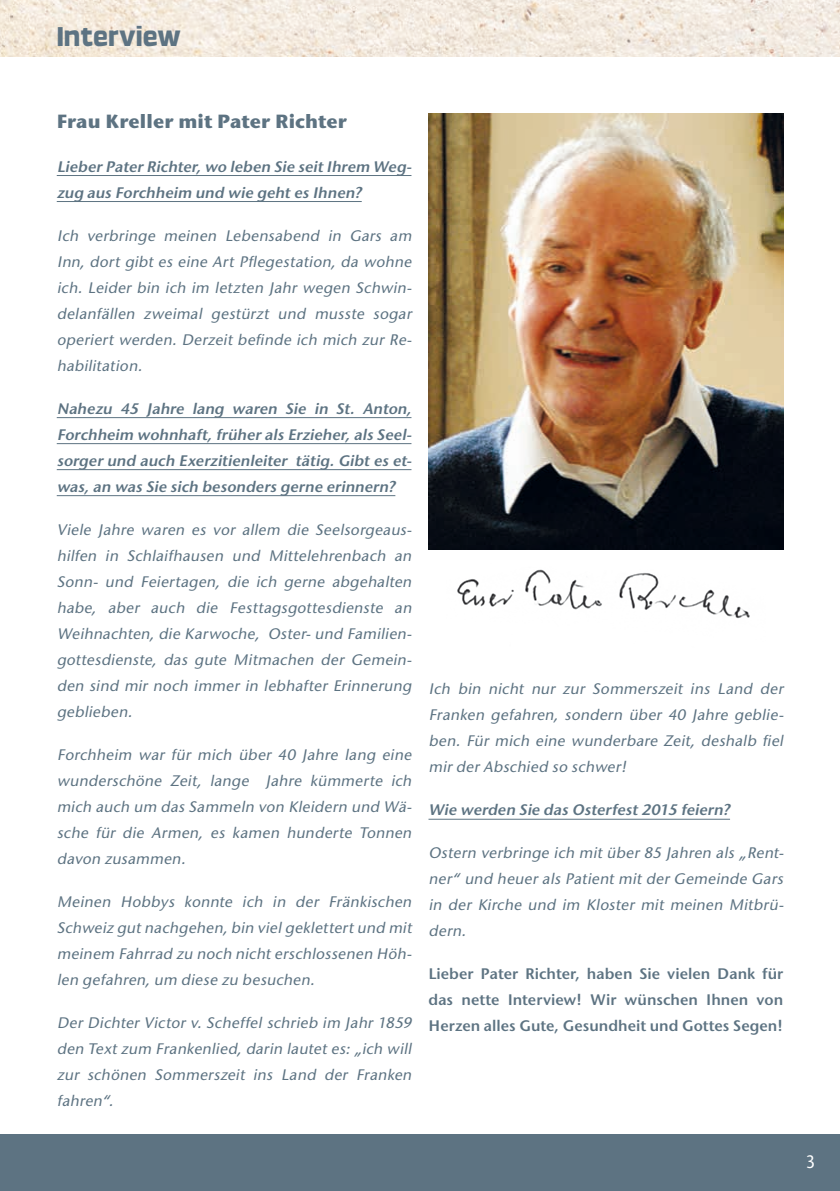
<style>
.page{position:relative;width:840px;height:1191px;background:#fff}
.page>*{position:absolute;margin:0;border:0;box-sizing:border-box;transform-origin:0 0}
.t1{font:32px "Ginger";color:#5d7382;scale:.95 1}
.t2{font:700 20px "Stone Sans Itc T";letter-spacing:.005em;color:#5d7382}
.t3{font:18px "Stone Sans";color:#fff;scale:.9 1}
.t4{font:italic 500 16px/26px "Stone Sans Itc T";color:#5d7382;text-align:justify}
.t5{font:italic 16px/26px "Stone Sans Itc T Semi";letter-spacing:.01em;color:#5d7382}
.t6{font:16px/26px "Stone Sans Itc T Semi";letter-spacing:.005em;color:#5d7382;text-align:justify}
</style>
<div class="page">
<div style="left:0;top:1134px;width:839px;height:57px;background:#5d7382"></div>
<img style="left:0;top:0;width:839px;height:57px">
<hr style="left:57px;top:175px;width:354px;height:1px;background:#5d7382">
<hr style="left:57px;top:201px;width:304px;height:1px;background:#5d7382">
<hr style="left:57px;top:417px;width:354px;height:1px;background:#5d7382">
<hr style="left:57px;top:443px;width:354px;height:1px;background:#5d7382">
<hr style="left:57px;top:469px;width:354px;height:1px;background:#5d7382">
<hr style="left:57px;top:495px;width:338px;height:1px;background:#5d7382">
<hr style="left:428px;top:818px;width:301px;height:1px;background:#5d7382">
<img style="left:428px;top:113px;width:354px;height:437px">
<img style="left:457px;top:569px;width:293px;height:50px">
<h1 class="t1" style="left:57px;top:20px;width:132px">Interview</h1>
<p class="t2" style="left:57px;top:110px;width:291px">Frau Kreller mit Pater Richter</p>
<p class="t5" style="left:57px;top:153px;width:359px">LieberPaterRichter,wo leben Sie seitIhrem Weg&shy;zug aus Forchheim und wie gehtes Ihnen?</p>
<p class="t4" style="left:57px;top:222px;width:359px">Ich verbringe meinen Lebensabend in Gars am Inn, dort gibt es eine Art Pflegestation, da wohne ich. Leider bin ich im letzten Jahr wegen Schwin&shy;delanfällen zweimal gestürzt und musste sogar operiert werden. Derzeit befinde ich mich zur Re&shy;habilitation.</p>
<p class="t5" style="left:57px;top:395px;width:359px;text-align:justify">Nahezu 45 Jahre lang waren Sie in St. Anton, Forchheim wohnhaft,früherals Erzieher,als Seel&shy;sorgerund auch Exerzitienleiter tätig.Gibtes et&shy;was,an was Sie sich besonders gerne erinnern?</p>
<p class="t4" style="left:57px;top:516px;width:359px">Viele Jahre waren es vor allem die Seelsorgeaus&shy;hilfen in Schlaifhausen und Mittelehrenbach an Sonn- und Feiertagen, die ich gerne abgehalten habe, aber auch die Festtagsgottesdienste an Weihnachten,die Karwoche, Oster-und Familien&shy;gottesdienste, das gute Mitmachen der Gemein&shy;den sind mir noch immer in lebhafter Erinnerung geblieben.</p>
<p class="t4" style="left:57px;top:741px;width:359px">Forchheim war für mich über 40 Jahre lang eine wunderschöne Zeit, lange Jahre kümmerte ich mich auch um das Sammeln von Kleidern und Wä&shy;sche für die Armen, es kamen hunderte Tonnen davon zusammen.</p>
<p class="t4" style="left:57px;top:888px;width:359px">Meinen Hobbys konnte ich in der Fränkischen Schweiz gutnachgehen,bin vielgeklettertund mit meinem Fahrrad zu noch nichterschlossenen Höh&shy;len gefahren,um diese zu besuchen.</p>
<p class="t4" style="left:57px;top:1009px;width:359px">Der Dichter Victor v. Scheffel schrieb im Jahr 1859 den Textzum Frankenlied,darin lautetes:„ich will zur schönen Sommerszeit ins Land der Franken fahren“.</p>
<p class="t4" style="left:428px;top:676px;width:359px">Ich bin nicht nur zur Sommerszeit ins Land der Franken gefahren, sondern über 40 Jahre geblie&shy;ben. Für mich eine wunderbare Zeit, deshalb fiel mirderAbschied so schwer!</p>
<p class="t5" style="left:428px;top:796px;width:306px">Wie werden Sie das Osterfest2015 feiern?</p>
<p class="t4" style="left:428px;top:840px;width:359px">Ostern verbringe ich mit über 85 Jahren als „Rent&shy;ner“ und heuer als Patient mit der Gemeinde Gars in der Kirche und im Kloster mit meinen Mitbrü&shy;dern.</p>
<p class="t6" style="left:428px;top:960px;width:356px">Lieber Pater Richter, haben Sie vielen Dank für das nette Interview! Wir wünschen Ihnen von Herzen alles Gute, Gesundheit und Gottes Segen!</p>
<p class="t3" style="left:805px;top:1151px;width:12px">3</p>
</div>
